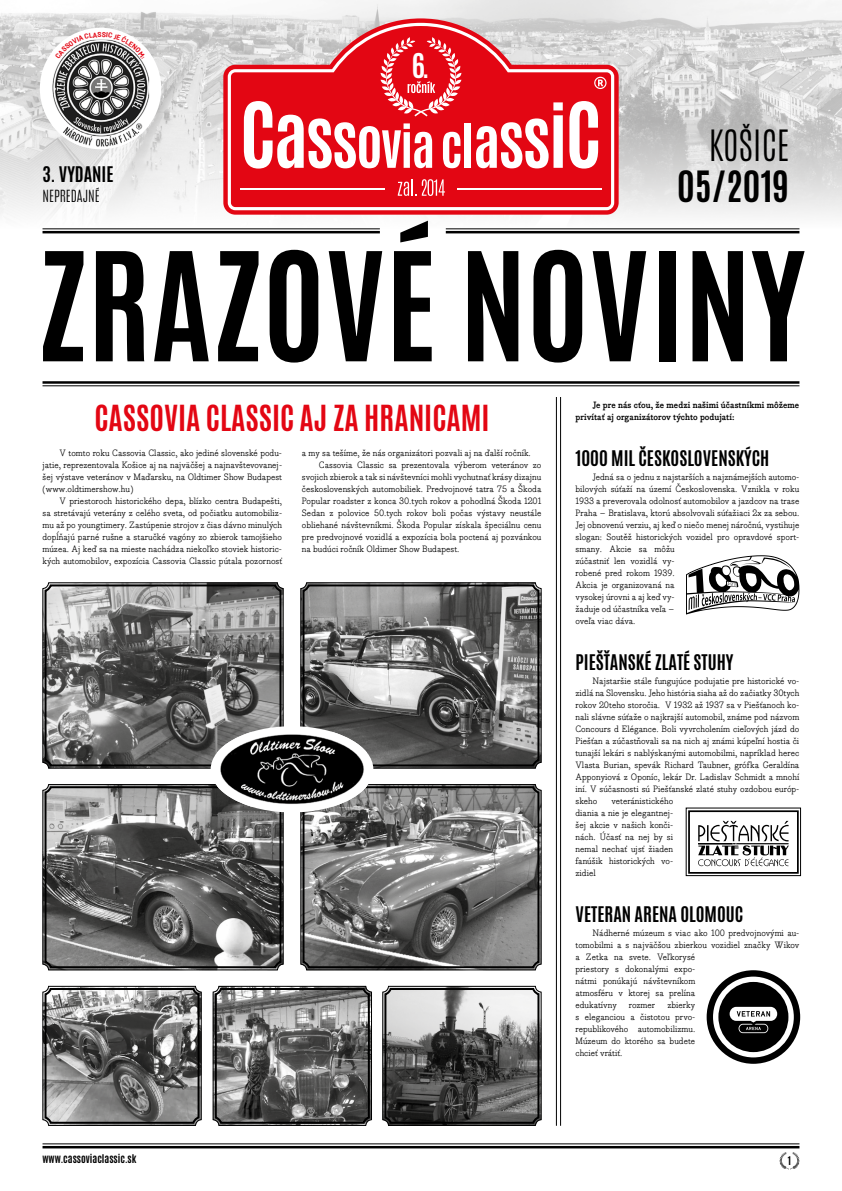
<style>
.page{position:relative;width:842px;height:1191px;background:#fff}
.page>*{position:absolute;margin:0;border:0;box-sizing:border-box;transform-origin:0 0}
.t1{font:700 128.2px "Antonio";color:#000}
.t2{font:700 36px "Antonio";color:#000}
.t3{font:300 36px "Antonio";color:#000}
.t4{font:700 30px "Antonio";color:#e30613}
.t5{font:700 28.5px "Antonio";color:#fff}
.t6{font:700 18px "Antonio";color:#000}
.t7{font:300 14px "Antonio";color:#000}
.t8{font:700 10px "Antonio";color:#000}
.t9{font:9px/12px "Bodoni Egyptian Pro";color:#000;text-align:justify}
.t10{font:700 9px/12px "Bodoni Egyptian Pro";color:#000}
</style>
<div class="page">
<img style="left:0;top:0;width:842px;height:216px">
<hr style="left:43px;top:228px;width:337px;height:1px;background:#000">
<hr style="left:43px;top:231px;width:337px;height:2px;background:#000">
<hr style="left:43px;top:1143px;width:756px;height:1px;background:#000">
<hr style="left:43px;top:1146px;width:756px;height:2px;background:#000">
<hr style="left:43px;top:381px;width:756px;height:3px;background:#000">
<hr style="left:43px;top:385px;width:756px;height:1px;background:#000">
<hr style="left:560px;top:397px;width:1px;height:728px;background:#000">
<hr style="left:556px;top:397px;width:1px;height:728px;background:#000">
<hr style="left:446px;top:228px;width:353px;height:1px;background:#000">
<hr style="left:446px;top:231px;width:353px;height:2px;background:#000">
<svg style="left:300px;top:582px;width:242px;height:187px;background:#737372"></svg>
<div style="left:302px;top:584px;width:237px;height:182px;border:2px solid #000;border-radius:5px"></div>
<svg style="left:300px;top:784px;width:242px;height:186px;background:#7d7c7c"></svg>
<div style="left:302px;top:786px;width:237px;height:182px;border:2px solid #000;border-radius:5px"></div>
<svg style="left:212px;top:985px;width:160px;height:141px;background:#767676"></svg>
<div style="left:215px;top:988px;width:155px;height:135px;border:2px solid #000;border-radius:5px"></div>
<svg style="left:382px;top:985px;width:160px;height:141px;background:#777"></svg>
<div style="left:384px;top:988px;width:155px;height:135px;border:2px solid #000;border-radius:5px"></div>
<svg style="left:42px;top:582px;width:242px;height:187px;background:#7b7b7b"></svg>
<div style="left:45px;top:584px;width:236px;height:182px;border:2px solid #000;border-radius:5px"></div>
<svg style="left:42px;top:784px;width:242px;height:186px;background:#706f6f"></svg>
<div style="left:45px;top:786px;width:236px;height:182px;border:2px solid #000;border-radius:5px"></div>
<svg style="left:42px;top:985px;width:160px;height:141px;background:#7d7c7c"></svg>
<div style="left:45px;top:988px;width:155px;height:135px;border:2px solid #000;border-radius:5px"></div>
<div style="left:779px;top:1151px;width:10px;height:18px;background:#000;opacity:.15"></div>
<svg style="left:780px;top:1152px;width:19px;height:17px"></svg>
<svg style="left:223px;top:18px;width:396px;height:197px;background:#e16b72"></svg>
<svg style="left:228px;top:23px;width:386px;height:187px;background:#e24952"></svg>
<div style="left:465px;top:123px;width:6px;height:45px;background:#fff"></div>
<svg style="left:476px;top:102px;width:87px;height:66px"></svg>
<svg style="left:569px;top:101px;width:29px;height:68px"></svg>
<svg style="left:244px;top:37px;width:217px;height:132px"></svg>
<svg style="left:398px;top:179px;width:47px;height:17px"></svg>
<hr style="left:240px;top:188px;width:145px;height:2px;background:#fff">
<hr style="left:457px;top:188px;width:145px;height:2px;background:#fff">
<svg style="left:594px;top:77px;width:12px;height:12px"></svg>
<div style="left:40px;top:28px;width:121px;height:121px;background:#fff;border-radius:50%"></div>
<img style="left:52px;top:40px;width:97px;height:107px">
<div style="left:211px;top:726px;width:162px;height:86px;background:#fff;border-radius:50%"></div>
<img style="left:217px;top:732px;width:150px;height:74px">
<svg style="left:686px;top:555px;width:113px;height:59px"></svg>
<div style="left:688px;top:810px;width:111px;height:63px;border:2px solid #000"></div>
<svg style="left:698px;top:821px;width:91px;height:45px"></svg>
<div style="left:686px;top:807px;width:115px;height:69px;border:1px solid #000"></div>
<div style="left:707px;top:970px;width:93px;height:93px;background:#000;border-radius:50%"></div>
<svg style="left:713px;top:976px;width:81px;height:81px"></svg>
<div style="left:718px;top:982px;width:70px;height:70px;background:#000;border-radius:50%"></div>
<div style="left:730px;top:1006px;width:47px;height:14px;background:#fff;border-radius:7px"></div>
<svg style="left:737px;top:1011px;width:33px;height:5px"></svg>
<svg style="left:738px;top:1023px;width:30px;height:10px"></svg>
<svg style="left:55px;top:32px;width:90px;height:27px"></svg>
<h3 class="t6" style="left:43px;top:160px;width:73px">3. VYDANIE</h3>
<h3 class="t7" style="left:43px;top:186px;width:59px">NEPREDAJNÉ</h3>
<h3 class="t5" style="left:412px;top:44px;width:19px">6.</h3>
<h2 class="t3" style="left:709px;top:120px;width:82px">KOŠICE</h2>
<h2 class="t2" style="left:677px;top:160px;width:113px">05/2019</h2>
<h1 class="t1" style="left:37px;top:209px;width:770px">ZRAZOVÉ NOVINY</h1>
<h3 class="t4" style="left:94px;top:396px;width:397px">CASSOVIA CLASSIC AJ ZA HRANICAMI</h3>
<p class="t9" style="left:43px;top:447px;width:241px;text-indent:17px">V tomto roku Cassovia Classic, ako jediné slovenské podu&shy;jatie, reprezentovala Košice aj na najväčšej a najnavštevovanej&shy;šej výstave veteránov v Maďarsku, na Oldtimer Show Budapest (www.oldtimershow.hu)</p>
<p class="t9" style="left:43px;top:495px;width:241px;text-indent:17px">V priestoroch historického depa, blízko centra Budapešti, sa stretávajú veterány z celého sveta, od počiatku automobiliz&shy;mu až po youngtimery. Zastúpenie strojov z čias dávno minulých dopĺňajú parné rušne a staručké vagóny zo zbierok tamojšieho múzea. Aj keď sa na mieste nachádza niekoľko stoviek historic&shy;kých automobilov, expozícia Cassovia Classic pútala pozornosť</p>
<p class="t9" style="left:302px;top:447px;width:230px">a my sa tešíme, že nás organizátori pozvali aj na ďalší ročník.</p>
<p class="t9" style="left:319px;top:459px;width:224px">Cassovia Classic sa prezentovala výberom veteránov zo</p>
<p class="t9" style="left:302px;top:471px;width:241px">svojich zbierok a tak si návštevníci mohli vychutnať krásy dizajnu</p>
<p class="t9" style="left:302px;top:483px;width:241px">československých automobiliek. Predvojnové tatra 75 a Škoda</p>
<p class="t9" style="left:302px;top:495px;width:241px">Popular roadster z konca 30.tych rokov a pohodlná Škoda 1201</p>
<p class="t9" style="left:302px;top:507px;width:241px">Sedan z polovice 50.tych rokov boli počas výstavy neustále</p>
<p class="t9" style="left:302px;top:519px;width:241px">obliehané návštevníkmi. Škoda Popular získala špeciálnu cenu</p>
<p class="t9" style="left:302px;top:531px;width:241px">pre predvojnové vozidlá a expozícia bola poctená aj pozvánkou</p>
<p class="t9" style="left:302px;top:543px;width:159px">na budúci ročník Oldimer Show Budapest.</p>
<p class="t10" style="left:575px;top:399px;width:225px;text-indent:17px">Je pre nás cťou, že medzi našimi účastníkmi môžeme privítať aj organizátorov týchto podujatí:</p>
<h3 class="t6" style="left:575px;top:444px;width:195px">1000 MIL ČESKOSLOVENSKÝCH</h3>
<p class="t9" style="left:575px;top:471px;width:225px;text-align:left;text-indent:17px">Jedná sa o jednu z najstarších a najznámejších automo&shy;bilových súťaží na území Československa. Vznikla v roku 1933 a preverovala odolnosť automobilov a jazdcov na trase Praha – Bratislava, ktorú absolvovali súťažiaci 2x za sebou.<br>Jej obnovenú verziu, aj keď o niečo menej náročnú, vystihuje slogan: Soutěž historických vozidel pro opravdové sport&shy;smany. Akcie sa môžu<br>zúčastniť len vozidlá vy-<br>robené pred rokom 1939.<br>Akcia je organizovaná na<br>vysokej úrovni a aj keď vy-<br>žaduje od účastníka veľa –<br>oveľa viac dáva.</p>
<h3 class="t6" style="left:575px;top:648px;width:159px">PIEŠŤANSKÉ ZLATÉ STUHY</h3>
<p class="t9" style="left:575px;top:675px;width:225px;text-indent:17px">Najstaršie stále fungujúce podujatie pre historické vo&shy;zidlá na Slovensku. Jeho história siaha až do začiatky 30tych rokov 20teho storočia. V 1932 až 1937 sa v Piešťanoch ko&shy;nali slávne súťaže o najkrajší automobil, známe pod názvom Concours d Elégance. Boli vyvrcholením cieľových jázd do Piešťan a zúčastňovali sa na nich aj známi kúpeľní hostia či tunajší lekári s nablýskanými automobilmi, napríklad herec Vlasta Burian, spevák Richard Taubner, grófka Geraldína Apponyiová z Oponíc, lekár Dr. Ladislav Schmidt a mnohí iní. V súčasnosti sú Piešťanské zlaté stuhy ozdobou európ&shy;skeho</p>
<p class="t9" style="left:575px;top:795px;width:99px;text-indent:36px">veteránistického diania a nie je elegantnej&shy;šej akcie v našich konči&shy;nách. Účasť na nej by si nemal nechať ujsť žiaden fanúšik historických vo&shy;zidiel</p>
<h3 class="t6" style="left:575px;top:900px;width:169px">VETERAN ARENA OLOMOUC</h3>
<p class="t9" style="left:575px;top:927px;width:225px;text-align:left;text-indent:17px">Nádherné múzeum s viac ako 100 predvojnovými au&shy;tomobilmi a s najväčšou zbierkou vozidiel značky Wikov a Zetka na svete. Veľkorysé<br>priestory s dokonalými expo-<br>nátmi ponúkajú návštevníkom<br>atmosféru v ktorej sa prelína<br>edukatívny</p>
<p class="t9" style="left:575px;top:999px;width:121px;text-indent:92px">zbierky s eleganciou a čistotou prvo&shy;republikového automobilizmu.<br>Múzeum do ktorého sa budete chcieť vrátiť.</p>
<p class="t9" style="left:629px;top:999px;width:28px">rozmer</p>
<p class="t8" style="left:43px;top:1150px;width:95px">www.cassoviaclassic.sk</p>
<p class="t8" style="left:788px;top:1153px;width:5px">1</p>
</div>
